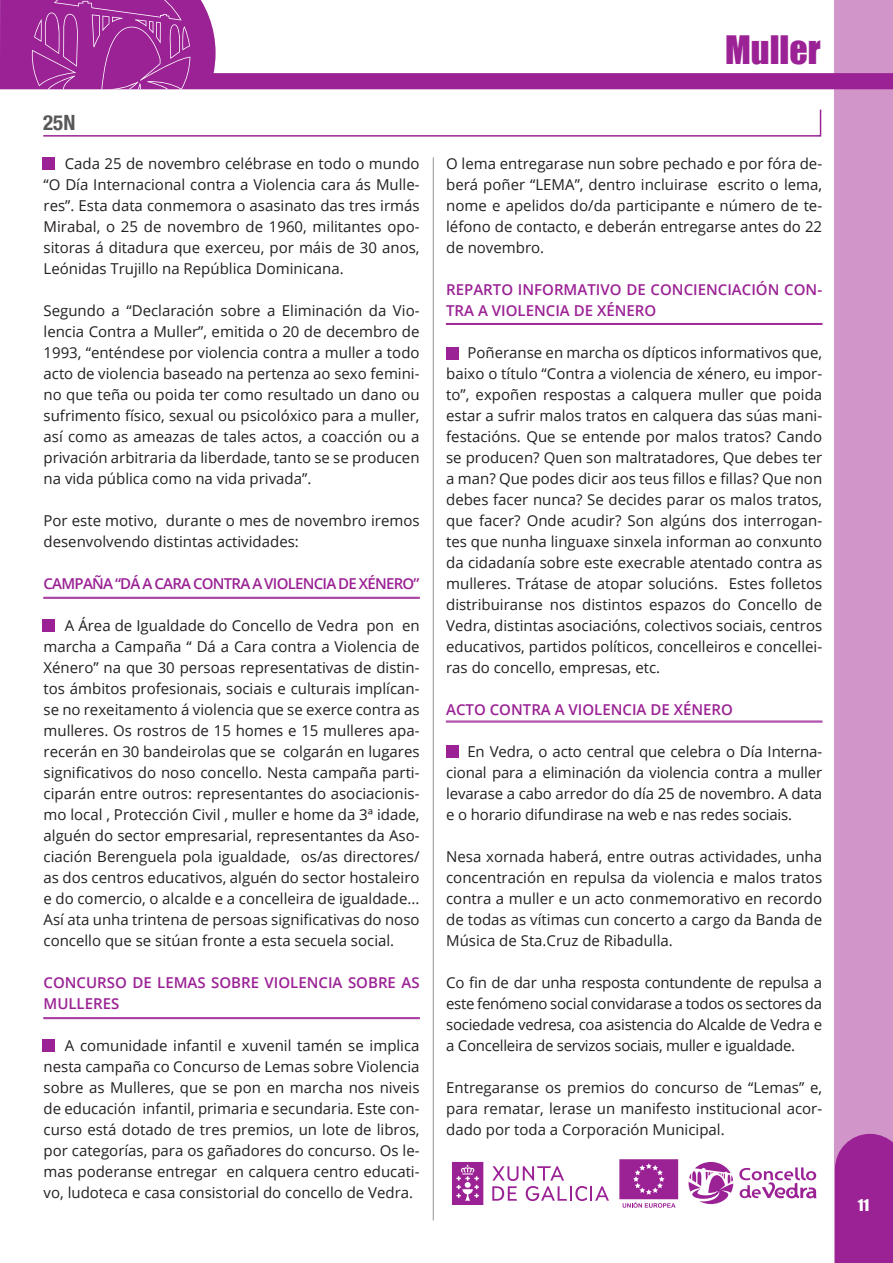
<style>
.page{position:relative;width:893px;height:1263px;background:#fff}
.page>*{position:absolute;margin:0;border:0;box-sizing:border-box;transform-origin:0 0}
.Encabezado_1{font:36px "Impact";color:#9b2295}
.Titulares_Noticias{font:700 condensed 21px "Helvetica Neue";color:#57585a}
.Texto{font:15px/21px "Open Sans";color:#231f20;text-align:justify}
.Texto-2{font:600 15px/21px "Open Sans";color:#9b2295}
.Texto-3{font:600 15px "Open Sans";letter-spacing:-.05em;color:#9b2295}
.Numeración{font:15px "Impact";color:#fff}
</style>
<div class="page">
<div style="left:835px;top:0;width:58px;height:1263px;background:#d295ca"></div>
<div style="left:835px;top:1134px;width:58px;height:129px;background:#9b2295"></div>
<svg style="left:1px;top:0;width:892px;height:89px"></svg>
<svg style="left:32px;top:0;width:158px;height:89px"></svg>
<svg style="left:0;top:0;width:1px;height:89px"></svg>
<div style="left:43px;top:157px;width:12px;height:13px;background:#9b2295"></div>
<svg style="left:43px;top:109px;width:779px;height:28px"></svg>
<hr style="left:433px;top:157px;width:1px;height:1063px;background:#939598">
<svg style="left:689px;top:1162px;width:44px;height:42px"></svg>
<svg style="left:739px;top:1167px;width:77px;height:31px"></svg>
<svg style="left:619px;top:1159px;width:59px;height:49px"></svg>
<svg style="left:452px;top:1162px;width:31px;height:43px"></svg>
<svg style="left:492px;top:1166px;width:117px;height:35px"></svg>
<hr style="left:44px;top:597px;width:376px;height:1px;background:#9b2295">
<hr style="left:44px;top:598px;width:376px;height:1px;background:#9b2295">
<hr style="left:44px;top:1017px;width:376px;height:1px;background:#9b2295">
<hr style="left:44px;top:1018px;width:376px;height:1px;background:#9b2295">
<hr style="left:446px;top:323px;width:376px;height:1px;background:#9b2295">
<hr style="left:446px;top:324px;width:376px;height:1px;background:#9b2295">
<hr style="left:446px;top:721px;width:376px;height:1px;background:#9b2295">
<hr style="left:446px;top:722px;width:376px;height:1px;background:#9b2295">
<div style="left:43px;top:619px;width:12px;height:12px;background:#9b2295"></div>
<div style="left:43px;top:1040px;width:12px;height:12px;background:#9b2295"></div>
<div style="left:446px;top:347px;width:13px;height:13px;background:#9b2295"></div>
<div style="left:446px;top:745px;width:13px;height:13px;background:#9b2295"></div>
<p class="Titulares_Noticias" style="left:43px;top:105px;width:34px">25N</p>
<p class="Texto" style="left:44px;top:152px;width:378px;text-indent:21px">Cada 25 de novembro celébrase en todo o mundo “O Día Internacional contra a Violencia cara ás Mulle&shy;res”. Esta data conmemora o asasinato das tres irmás Mirabal, o 25 de novembro de 1960, militantes opo&shy;sitoras á ditadura que exerceu, por máis de 30 anos, Leónidas Trujillo na República Dominicana.</p>
<p class="Texto" style="left:44px;top:299px;width:378px">Segundo a “Declaración sobre a Eliminación da Vio&shy;lencia Contra a Muller”, emitida o 20 de decembro de 1993, “enténdese por violencia contra a muller a todo acto de violencia baseado na pertenza ao sexo femini&shy;no que teña ou poida ter como resultado un dano ou sufrimento físico, sexual ou psicolóxico para a muller, así como as ameazas de tales actos, a coacción ou a privación arbitraria da liberdade, tanto se se producen na vida pública como na vida privada”.</p>
<p class="Texto" style="left:44px;top:509px;width:378px">Por este motivo, durante o mes de novembro iremos desenvolvendo distintas actividades:</p>
<p class="Texto-3" style="left:44px;top:573px;width:377px">CAMPAÑA “DÁ A CARA CONTRA A VIOLENCIA DE XÉNERO”</p>
<p class="Texto" style="left:44px;top:614px;width:378px;text-indent:21px">A Área de Igualdade do Concello de Vedra pon en marcha a Campaña “ Dá a Cara contra a Violencia de Xénero” na que 30 persoas representativas de distin&shy;tos ámbitos profesionais, sociais e culturais implícan&shy;se no rexeitamento á violencia que se exerce contra as mulleres. Os rostros de 15 homes e 15 mulleres apa&shy;recerán en 30 bandeirolas que se colgarán en lugares significativos do noso concello. Nesta campaña parti&shy;ciparán entre outros: representantes do asociacionis&shy;mo local , Protección Civil , muller e home da 3ª idade, alguén do sector empresarial, representantes da Aso&shy;ciación Berenguela pola igualdade, os/as directores/ as dos centros educativos, alguén do sector hostaleiro e do comercio, o alcalde e a concelleira de igualdade...<br>Así ata unha trintena de persoas significativas do noso concello que se sitúan fronte a esta secuela social.</p>
<p class="Texto-2" style="left:44px;top:971px;width:378px">CONCURSO DE LEMAS SOBRE VIOLENCIA SOBRE AS<br>MULLERES</p>
<p class="Texto" style="left:44px;top:1034px;width:378px;text-indent:21px">A comunidade infantil e xuvenil tamén se implica nesta campaña co Concurso de Lemas sobre Violencia sobre as Mulleres, que se pon en marcha nos niveis de educación infantil, primaria e secundaria. Este con&shy;curso está dotado de tres premios, un lote de libros, por categorías, para os gañadores do concurso. Os le&shy;mas poderanse entregar en calquera centro educati&shy;vo, ludoteca e casa consistorial do concello de Vedra.</p>
<p class="Encabezado_1" style="left:725px;top:22px;width:97px">Muller</p>
<p class="Texto" style="left:446px;top:152px;width:378px">O lema entregarase nun sobre pechado e por fóra de&shy;berá poñer “LEMA”, dentro incluirase escrito o lema, nome e apelidos do/da participante e número de te&shy;léfono de contacto, e deberán entregarse antes do 22 de novembro.</p>
<p class="Texto-2" style="left:446px;top:278px;width:378px">REPARTO INFORMATIVO DE CONCIENCIACIÓN CON-<br>TRA A VIOLENCIA DE XÉNERO</p>
<p class="Texto" style="left:446px;top:341px;width:378px;text-indent:21px">Poñeranse en marcha os dípticos informativos que, baixo o título “Contra a violencia de xénero, eu impor&shy;to”, expoñen respostas a calquera muller que poida estar a sufrir malos tratos en calquera das súas mani&shy;festacións. Que se entende por malos tratos? Cando se producen? Quen son maltratadores, Que debes ter a man? Que podes dicir aos teus fillos e fillas? Que non debes facer nunca? Se decides parar os malos tratos, que facer? Onde acudir? Son algúns dos interrogan&shy;tes que nunha linguaxe sinxela informan ao conxunto da cidadanía sobre este execrable atentado contra as mulleres. Trátase de atopar solucións. Estes folletos distribuiranse nos distintos espazos do Concello de Vedra, distintas asociacións, colectivos sociais, centros educativos, partidos políticos, concelleiros e concellei&shy;ras do concello, empresas, etc.</p>
<p class="Texto-2" style="left:446px;top:698px;width:288px">ACTO CONTRA A VIOLENCIA DE XÉNERO</p>
<p class="Texto" style="left:446px;top:740px;width:378px;text-indent:21px">En Vedra, o acto central que celebra o Día Interna&shy;cional para a eliminación da violencia contra a muller levarase a cabo arredor do día 25 de novembro. A data e o horario difundirase na web e nas redes sociais.</p>
<p class="Texto" style="left:446px;top:845px;width:378px">Nesa xornada haberá, entre outras actividades, unha concentración en repulsa da violencia e malos tratos contra a muller e un acto conmemorativo en recordo de todas as vítimas cun concerto a cargo da Banda de Música de Sta.Cruz de Ribadulla.</p>
<p class="Texto" style="left:446px;top:971px;width:378px">Co fin de dar unha resposta contundente de repulsa a este fenómeno social convidarase a todos os sectores da sociedade vedresa, coa asistencia do Alcalde de Vedra e a Concelleira de servizos sociais, muller e igualdade.</p>
<p class="Texto" style="left:446px;top:1076px;width:378px">Entregaranse os premios do concurso de “Lemas” e, para rematar, lerase un manifesto institucional acor&shy;dado por toda a Corporación Municipal.</p>
<p class="Numeración" style="left:858px;top:1193px;width:13px">11</p>
</div>
